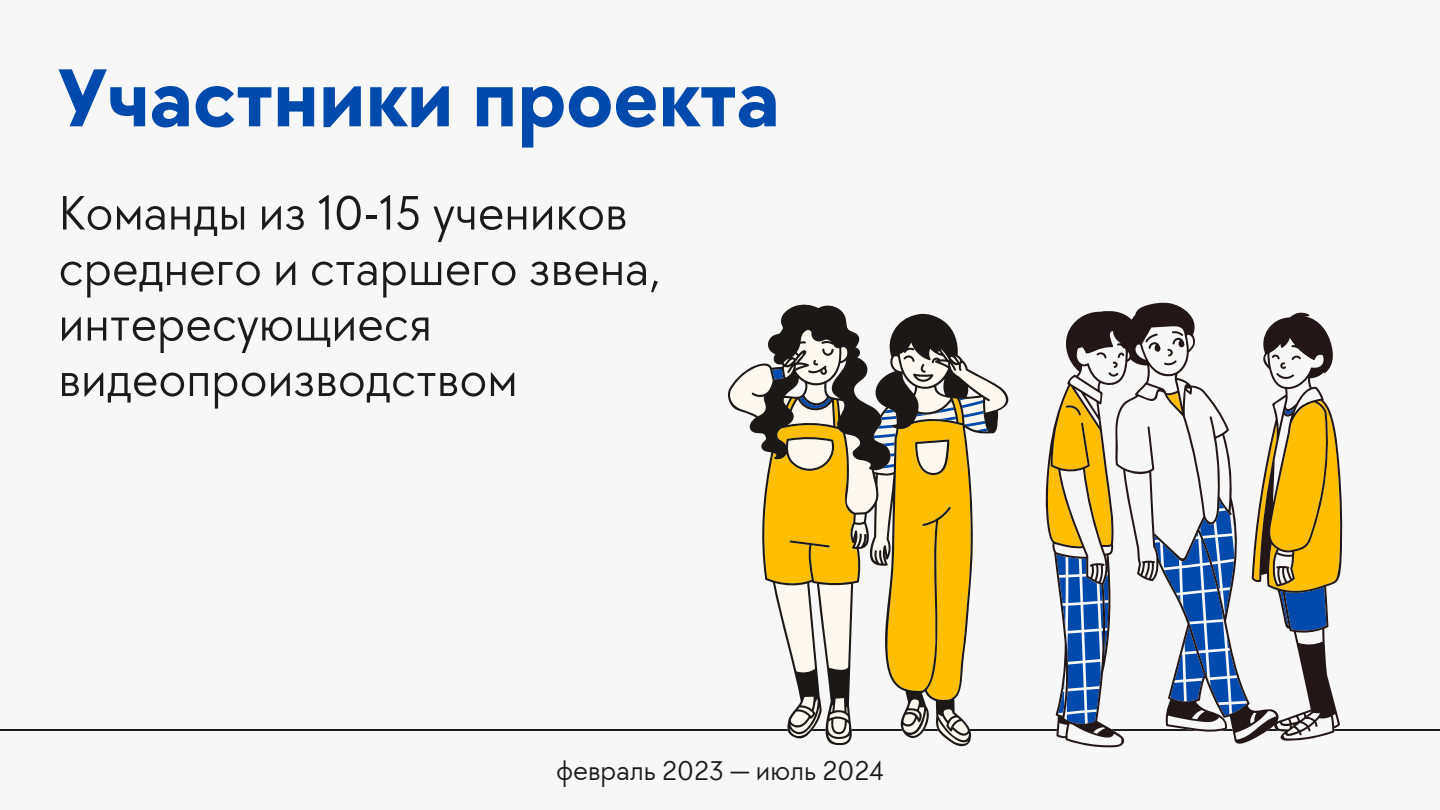
<style>
.page{position:relative;width:1440px;height:810px;background:#f7f7f7}
.page>*{position:absolute;margin:0;border:0;box-sizing:border-box;transform-origin:0 0}
.t1{font:700 85px "TT Chocolates";color:#004aad}
.t2{font:50px/55.5px "TT Chocolates";color:#1b1b1b}
.t3{font:28px "TT Chocolates";color:#1b1b1b}
</style>
<div class="page">
<hr style="left:0;top:729px;width:1440px;height:1px;background:#1b1b1b">
<svg style="left:727px;top:304px;width:285px;height:443px"></svg>
<svg style="left:1045px;top:302px;width:298px;height:446px"></svg>
<h1 class="t1" style="left:59px;top:50px;width:723px">Участники проекта</h1>
<p class="t2" style="left:59px;top:187px;width:604px">Команды из 10-15 учеников среднего и старшего звена, интересующиеся видеопроизводством</p>
<p class="t3" style="left:556px;top:755px;width:329px">февраль 2023 — июль 2024</p>
</div>
